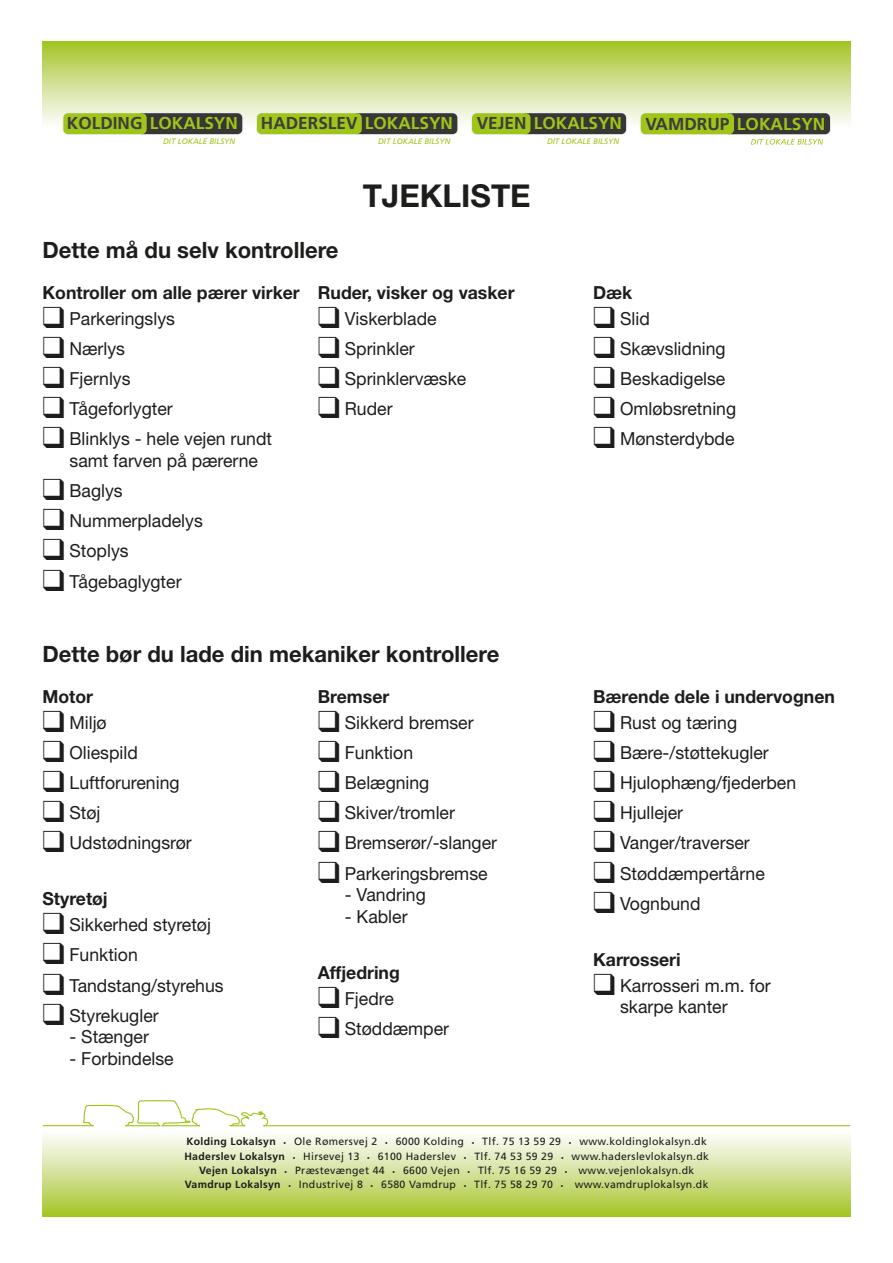
<style>
.page{position:relative;width:893px;height:1263px;background:#fff}
.page>*{position:absolute;margin:0;border:0;box-sizing:border-box;transform-origin:0 0}
.t1{font:700 31.5px "Helvetica Neue LT Std";color:#1d1d1b}
.t2{font:700 22.5px "Helvetica Neue LT Std";color:#1d1d1b}
.t3{font:18px/21.6px "Helvetica Neue LT Std";color:#1d1d1b}
.t4{font:700 18px "Helvetica Neue LT Std";color:#1d1d1b}
.t5{font:700 17.25px "Frutiger";color:#a0c519}
.t6{font:700 17.25px "Frutiger";color:#3d3d3c}
.t7{font:10.5px "Frutiger";letter-spacing:.03em;color:#1d1d1b}
.t8{font:italic 7.95px "Frutiger";color:#a0c519}
.s1{color:#3d3d3c}
.s2{color:#a0c519}
.s3{font-weight:700}
.s4{font-size:16.5px}
</style>
<div class="page">
<div style="left:43px;top:41px;width:807px;height:88px;background:linear-gradient(to bottom,#a4c426,#fffeff)"></div>
<div style="left:43px;top:1128px;width:807px;height:88px;background:linear-gradient(to bottom,#fff,#a7c62d)"></div>
<hr style="left:43px;top:1125px;width:50px;height:1px;background:#a0c519">
<svg style="left:82px;top:1100px;width:187px;height:27px"></svg>
<hr style="left:264px;top:1125px;width:586px;height:1px;background:#a0c519">
<svg style="left:62px;top:112px;width:181px;height:23px"></svg>
<div style="left:137px;top:113px;width:105px;height:21px;background:#373736;border-radius:5px"></div>
<div style="left:63px;top:113px;width:84px;height:21px;background:#a0c519;border-radius:5px"></div>
<svg style="left:471px;top:112px;width:156px;height:23px"></svg>
<div style="left:521px;top:113px;width:105px;height:21px;background:#373736;border-radius:5px"></div>
<div style="left:472px;top:113px;width:58px;height:21px;background:#a0c519;border-radius:5px"></div>
<svg style="left:256px;top:112px;width:202px;height:23px"></svg>
<div style="left:352px;top:113px;width:105px;height:21px;background:#373736;border-radius:5px"></div>
<div style="left:257px;top:113px;width:105px;height:21px;background:#a0c519;border-radius:5px"></div>
<svg style="left:640px;top:112px;width:191px;height:33px"></svg>
<p class="t5" style="left:67px;top:113px;width:172px"><span class="s1">KOLDING</span> LOKALSYN</p>
<p class="t8" style="left:163px;top:137px;width:74px">DIT LOKALE BILSYN</p>
<p class="t6" style="left:261px;top:113px;width:193px">HADERSLEV <span class="s2">LOKALSYN</span></p>
<p class="t5" style="left:645px;top:113px;width:181px"><span class="s1">VAMDRUP</span> LOKALSYN</p>
<p class="t5" style="left:477px;top:113px;width:147px"><span class="s1">VEJEN</span> LOKALSYN</p>
<p class="t8" style="left:378px;top:137px;width:74px">DIT LOKALE BILSYN</p>
<p class="t1" style="left:363px;top:177px;width:169px">TJEKLISTE</p>
<p class="t8" style="left:547px;top:137px;width:74px">DIT LOKALE BILSYN</p>
<p class="t2" style="left:43px;top:236px;width:298px">Dette må du selv kontrollere</p>
<p class="t4" style="left:43px;top:282px;width:259px">Kontroller om alle pærer virker</p>
<p class="t3" style="left:43px;top:308px;width:134px">❑ Parkeringslys</p>
<p class="t3" style="left:43px;top:338px;width:84px">❑ Nærlys</p>
<p class="t3" style="left:43px;top:368px;width:90px">❑ Fjernlys</p>
<p class="t3" style="left:43px;top:398px;width:132px">❑ Tågeforlygter</p>
<p class="t3" style="left:70px;top:428px;width:204px;text-indent:-27px">❑ Blinklys - hele vejen rundt samt farven på pærerne</p>
<p class="t3" style="left:43px;top:480px;width:82px">❑ Baglys</p>
<p class="t3" style="left:43px;top:510px;width:162px">❑ Nummerpladelys</p>
<p class="t3" style="left:43px;top:540px;width:88px">❑ Stoplys</p>
<p class="t3" style="left:43px;top:570px;width:141px">❑ Tågebaglygter</p>
<p class="t4" style="left:318px;top:282px;width:198px">Ruder, visker og vasker</p>
<p class="t3" style="left:318px;top:308px;width:120px">❑ Viskerblade</p>
<p class="t3" style="left:318px;top:338px;width:98px">❑ Sprinkler</p>
<p class="t3" style="left:318px;top:368px;width:150px">❑ Sprinklervæske</p>
<p class="t3" style="left:318px;top:398px;width:76px">❑ Ruder</p>
<p class="t2" style="left:43px;top:640px;width:458px">Dette bør du lade din mekaniker kontrollere</p>
<p class="t4" style="left:43px;top:686px;width:52px">Motor</p>
<p class="t3" style="left:43px;top:711px;width:66px">❑ Miljø</p>
<p class="t3" style="left:43px;top:742px;width:97px">❑ Oliespild</p>
<p class="t3" style="left:43px;top:772px;width:139px">❑ Luftforurening</p>
<p class="t3" style="left:43px;top:802px;width:60px">❑ Støj</p>
<p class="t3" style="left:43px;top:832px;width:151px">❑ Udstødningsrør</p>
<p class="t4" style="left:43px;top:888px;width:67px">Styretøj</p>
<p class="t3" style="left:43px;top:914px;width:170px">❑ Sikkerhed styretøj</p>
<p class="t3" style="left:43px;top:944px;width:97px">❑ Funktion</p>
<p class="t3" style="left:43px;top:974px;width:183px">❑ Tandstang/styrehus</p>
<p class="t3" style="left:43px;top:1004px;width:118px">❑ Styrekugler</p>
<p class="t3" style="left:70px;top:1026px;width:81px">- Stænger</p>
<p class="t3" style="left:70px;top:1047px;width:106px">- Forbindelse</p>
<p class="t4" style="left:318px;top:686px;width:73px">Bremser</p>
<p class="t3" style="left:318px;top:711px;width:157px">❑ Sikkerd bremser</p>
<p class="t3" style="left:318px;top:742px;width:97px">❑ Funktion</p>
<p class="t3" style="left:318px;top:772px;width:113px">❑ Belægning</p>
<p class="t3" style="left:318px;top:802px;width:139px">❑ Skiver/tromler</p>
<p class="t3" style="left:318px;top:832px;width:181px">❑ Bremserør/-slanger</p>
<p class="t3" style="left:318px;top:862px;width:171px">❑ Parkeringsbremse</p>
<p class="t3" style="left:345px;top:884px;width:83px">- Vandring</p>
<p class="t3" style="left:345px;top:905px;width:64px">- Kabler</p>
<p class="t4" style="left:318px;top:961px;width:83px">Affjedring</p>
<p class="t3" style="left:318px;top:987px;width:78px">❑ Fjedre</p>
<p class="t3" style="left:318px;top:1017px;width:133px">❑ Støddæmper</p>
<p class="t4" style="left:593px;top:282px;width:41px">Dæk</p>
<p class="t3" style="left:593px;top:308px;width:58px">❑ Slid</p>
<p class="t3" style="left:593px;top:338px;width:134px">❑ Skævslidning</p>
<p class="t3" style="left:593px;top:368px;width:134px">❑ Beskadigelse</p>
<p class="t3" style="left:593px;top:398px;width:145px">❑ Omløbsretning</p>
<p class="t3" style="left:593px;top:428px;width:143px">❑ Mønsterdybde</p>
<p class="t4" style="left:593px;top:686px;width:243px">Bærende dele i undervognen</p>
<p class="t3" style="left:593px;top:711px;width:145px">❑ Rust og tæring</p>
<p class="t3" style="left:593px;top:742px;width:177px">❑ Bære-/støttekugler</p>
<p class="t3" style="left:593px;top:772px;width:205px">❑ Hjulophæng/fjederben</p>
<p class="t3" style="left:593px;top:802px;width:92px">❑ Hjullejer</p>
<p class="t3" style="left:593px;top:832px;width:158px">❑ Vanger/traverser</p>
<p class="t3" style="left:593px;top:862px;width:173px">❑ Støddæmpertårne</p>
<p class="t3" style="left:593px;top:892px;width:109px">❑ Vognbund</p>
<p class="t4" style="left:593px;top:948px;width:89px">Karrosseri</p>
<p class="t3" style="left:620px;top:974px;width:152px;text-indent:-27px">❑ Karrosseri m.m. for skarpe kanter</p>
<p class="t7" style="left:186px;top:1135px;width:522px"><span class="s3">Kolding Lokalsyn</span> <span class="s4">·</span> Ole Rømersvej 2 <span class="s4">·</span> 6000 Kolding <span class="s4">·</span> Tlf. 75 13 59 29 <span class="s4">·</span> www.koldinglokalsyn.dk</p>
<p class="t7" style="left:184px;top:1150px;width:526px"><span class="s3">Haderslev Lokalsyn</span> <span class="s4">·</span> Hirsevej 13 <span class="s4">·</span> 6100 Haderslev <span class="s4">·</span> Tlf. 74 53 59 29 <span class="s4">·</span> www.haderslevlokalsyn.dk</p>
<p class="t7" style="left:199px;top:1164px;width:497px"><span class="s3">Vejen Lokalsyn</span> <span class="s4">·</span> Præstevænget 44 <span class="s4">·</span> 6600 Vejen <span class="s4">·</span> Tlf. 75 16 59 29 <span class="s4">·</span> www.vejenlokalsyn.dk</p>
<p class="t7" style="left:185px;top:1178px;width:525px"><span class="s3">Vamdrup Lokalsyn</span> <span class="s4">·</span> Industrivej 8 <span class="s4">·</span> 6580 Vamdrup <span class="s4">·</span> Tlf. 75 58 29 70 <span class="s4">·</span> www.vamdruplokalsyn.dk</p>
</div>
